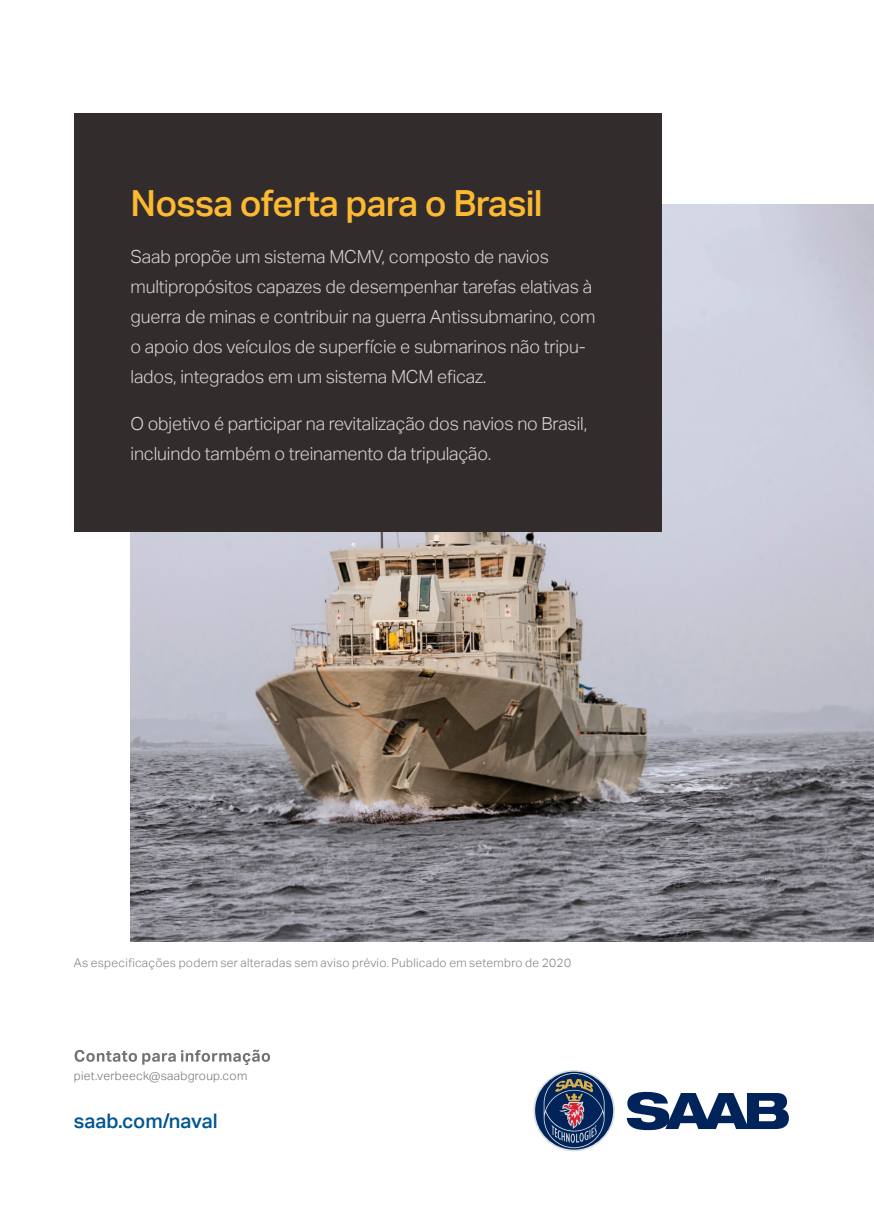
<style>
.page{position:relative;width:874px;height:1225px;background:#fff}
.page>*{position:absolute;margin:0;border:0;box-sizing:border-box;transform-origin:0 0}
.t1{font:500 36px "Aktiv Grotesk";letter-spacing:-.02em;color:#fdb931}
.t2{font:500 20px "Aktiv Grotesk";color:#015691}
.t3{font:300 18px/30px "Aktiv Grotesk";letter-spacing:-.01em;color:#d7d8d1}
.t4{font:300 12px "Aktiv Grotesk";letter-spacing:.025em;color:#808080}
.t5{font:300 12px "Aktiv Grotesk";letter-spacing:.025em;color:#757170}
</style>
<div class="page">
<img style="left:130px;top:204px;width:743px;height:737px">
<svg style="left:533px;top:1070px;width:81px;height:81px"></svg>
<div style="left:535px;top:1071px;width:77px;height:78px;background:#002359;border-radius:50%"></div>
<svg style="left:543px;top:1073px;width:61px;height:75px"></svg>
<svg style="left:626px;top:1092px;width:162px;height:38px"></svg>
<div style="left:74px;top:113px;width:587px;height:419px;background:#322d2c"></div>
<svg style="left:74px;top:1049px;width:196px;height:16px"></svg>
<h1 class="t1" style="left:130px;top:182px;width:413px">Nossa oferta para o Brasil</h1>
<p class="t3" style="left:130px;top:242px;width:466px">Saab propõe um sistema MCMV, composto de navios multipropósitos capazes de desempenhar tarefas elativas à guerra de minas e contribuir na guerra Antissubmarino, com o apoio dos veículos de superfície e submarinos não tripu&shy;lados, integrados em um sistema MCM eficaz.</p>
<p class="t3" style="left:130px;top:409px;width:458px">O objetivo é participar na revitalização dos navios no Brasil, incluindo também o treinamento da tripulação.</p>
<p class="t4" style="left:74px;top:955px;width:498px">As especificações podem ser alteradas sem aviso prévio. Publicado em setembro de 2020</p>
<p class="t5" style="left:74px;top:1068px;width:175px">piet.verbeeck@saabgroup.com</p>
<p class="t2" style="left:74px;top:1109px;width:145px">saab.com/naval</p>
</div>
